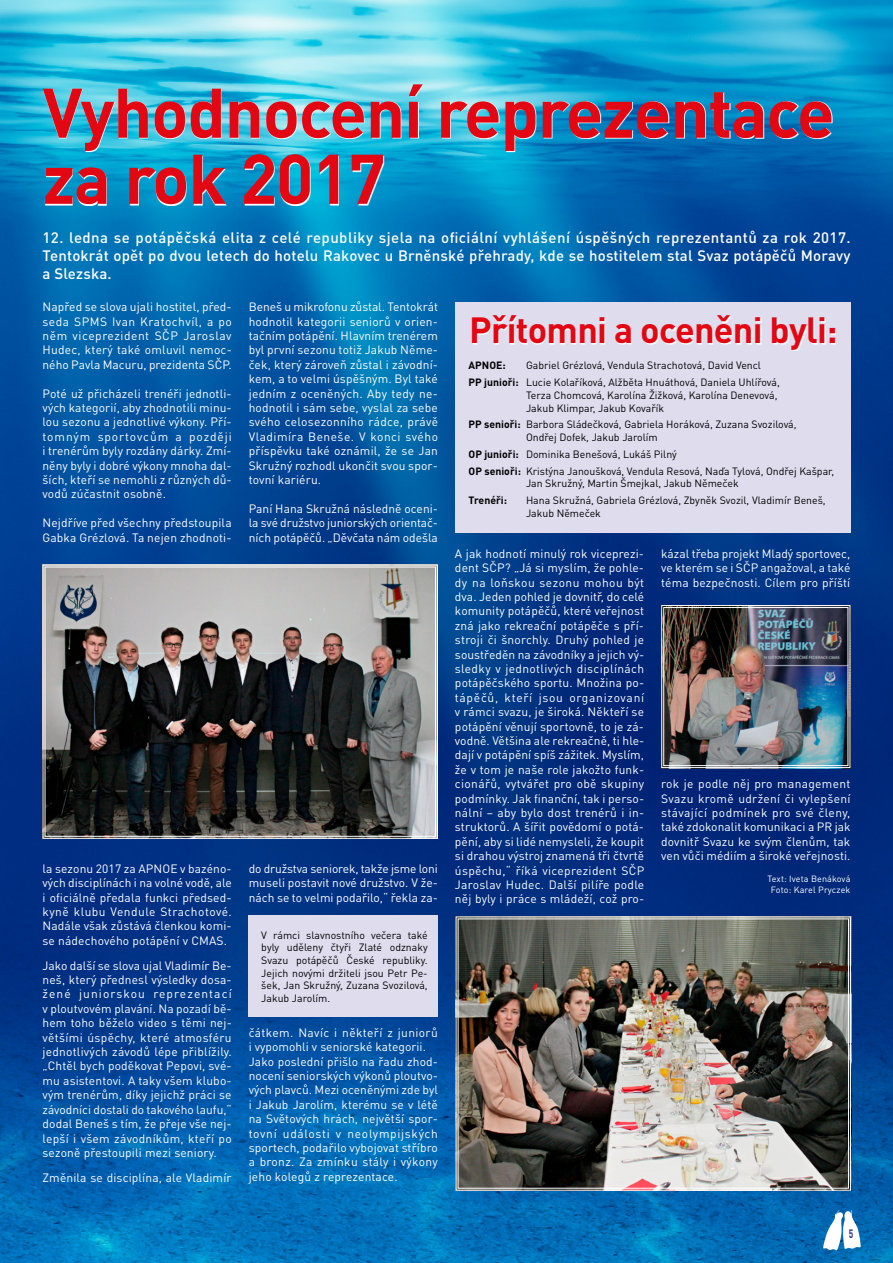
<style>
.page{position:relative;width:893px;height:1263px;background:#fff}
.page>*{position:absolute;margin:0;border:0;box-sizing:border-box;transform-origin:0 0}
.t1{font:700 69px/66px "DIN Pro";letter-spacing:-.02em;color:#e30613}
.t2{font:700 36px "DIN Pro";letter-spacing:-.02em;color:#e30613}
.t3{font:500 15px/18px "DIN Pro";letter-spacing:.01em;color:#fff;text-align:justify}
.t4{font:12px/14.4px "DIN Pro Regular 2";letter-spacing:.01em;color:#fff;text-align:justify}
.t5{font:700 12px "DIN Pro";color:#283583;scale:.7 1}
.t6{font:10.5px/12.6px "DIN Pro Regular 2";color:#000}
.t7{font:700 10.5px "DIN Pro";color:#000}
.t8{font:9px/10.8px "DIN Pro Regular 2";letter-spacing:.01em;color:#fff;text-align:center}
.s1{font-family:"DIN Pro";font-weight:700}
</style>
<div class="page">
<img style="left:0;top:0;width:893px;height:1263px">
<svg style="left:823px;top:1209px;width:38px;height:41px"></svg>
<img style="left:661px;top:604px;width:190px;height:165px">
<div style="left:663px;top:607px;width:185px;height:159px;border:1px solid #fff"></div>
<img style="left:42px;top:564px;width:396px;height:275px">
<div style="left:45px;top:566px;width:391px;height:271px;border:1px solid #fff"></div>
<img style="left:455px;top:916px;width:396px;height:275px">
<div style="left:458px;top:918px;width:391px;height:271px;border:1px solid #fff"></div>
<svg style="left:44px;top:85px;width:789px;height:121px"></svg>
<div style="left:455px;top:302px;width:395px;height:230px;background:#dedced"></div>
<div style="left:249px;top:915px;width:189px;height:102px;background:#dedced"></div>
<svg style="left:473px;top:316px;width:363px;height:35px"></svg>
<h1 class="t1" style="left:43px;top:78px;width:794px">Vyhodnocení reprezentace za rok 2017</h1>
<p class="t3" style="left:43px;top:228px;width:810px">12. ledna se potápěčská elita z celé republiky sjela na oficiální vyhlášení úspěšných reprezentantů za rok 2017.<br>Tentokrát opět po dvou letech do hotelu Rakovec u Brněnské přehrady, kde se hostitelem stal Svaz potápěčů Moravy a Slezska.</p>
<p class="t4" style="left:43px;top:299px;width:191px">Napřed se slova ujali hostitel, před&shy;seda SPMS Ivan Kratochvíl, a po něm viceprezident SČP Jaroslav Hudec, který také omluvil nemoc&shy;ného Pavla Macuru, prezidenta SČP.</p>
<p class="t4" style="left:43px;top:386px;width:191px">Poté už přicházeli trenéři jednotli&shy;vých kategorií, aby zhodnotili minu&shy;lou sezonu a jednotlivé výkony. Pří&shy;tomným sportovcům a později i trenérům byly rozdány dárky. Zmí&shy;něny byly i dobré výkony mnoha dal&shy;ších, kteří se nemohli z různých dů&shy;vodů zúčastnit osobně.</p>
<p class="t4" style="left:43px;top:515px;width:191px">Nejdříve před všechny předstoupila<br>Gabka Grézlová. Ta nejen zhodnoti-</p>
<p class="t4" style="left:249px;top:299px;width:191px">Beneš u mikrofonu zůstal. Tentokrát hodnotil kategorii seniorů v orien&shy;tačním potápění. Hlavním trenérem byl první sezonu totiž Jakub Něme&shy;ček, který zároveň zůstal i závodní&shy;kem, a to velmi úspěšným. Byl také jedním z oceněných. Aby tedy ne&shy;hodnotil i sám sebe, vyslal za sebe svého celosezonního rádce, právě Vladimíra Beneše. V konci svého příspěvku také oznámil, že se Jan Skružný rozhodl ukončit svou spor&shy;tovní kariéru.</p>
<p class="t4" style="left:249px;top:501px;width:191px">Paní Hana Skružná následně oceni&shy;la své družstvo juniorských orientač&shy;ních potápěčů. „Děvčata nám odešla</p>
<p class="t4" style="left:43px;top:861px;width:191px">la sezonu 2017 za APNOE v bazéno&shy;vých disciplínách i na volné vodě, ale i oficiálně předala funkci předsed&shy;kyně klubu Vendule Strachotové.<br>Nadále však zůstává členkou komi&shy;se nádechového potápění v CMAS.</p>
<p class="t4" style="left:43px;top:958px;width:191px">Jako další se slova ujal Vladimír Be&shy;neš, který přednesl výsledky dosa&shy;žené juniorskou reprezentací v ploutvovém plavání. Na pozadí bě&shy;hem toho běželo video s těmi nej&shy;většími úspěchy, které atmosféru jednotlivých závodů lépe přiblížily. „Chtěl bych poděkovat Pepovi, své&shy;mu asistentovi. A taky všem klubo&shy;vým trenérům, díky jejichž práci se závodníci dostali do takového laufu,“ dodal Beneš s tím, že přeje vše nej&shy;lepší i všem závodníkům, kteří po sezoně přestoupili mezi seniory.</p>
<p class="t4" style="left:43px;top:1170px;width:191px">Změnila se disciplína, ale Vladimír</p>
<p class="t4" style="left:249px;top:861px;width:191px">do družstva seniorek, takže jsme loni museli postavit nové družstvo. V že&shy;nách se to velmi podařilo,“ řekla za-</p>
<p class="t6" style="left:261px;top:928px;width:168px;text-align:justify">V rámci slavnostního večera také byly uděleny čtyři Zlaté odznaky Svazu potápěčů České republiky.<br>Jejich novými držiteli jsou Petr Pe&shy;šek, Jan Skružný, Zuzana Svozilová, Jakub Jarolím.</p>
<p class="t4" style="left:249px;top:1025px;width:191px;text-align:left">čátkem. Navíc i někteří z juniorů i vypomohli v seniorské kategorii.<br>Jako poslední přišlo na řadu zhod&shy;nocení seniorských výkonů ploutvo&shy;vých plavců. Mezi oceněnými zde byl i Jakub Jarolím, kterému se v létě na Světových hrách, největší spor&shy;tovní události v neolympijských sportech, podařilo vybojovat stříbro a bronz. Za zmínku stály i výkony jeho kolegů z reprezentace.</p>
<h2 class="t2" style="left:469px;top:306px;width:370px">Přítomni a oceněni byli:</h2>
<p class="t6" style="left:469px;top:357px;width:313px;line-height:16.8px;text-indent:57px">Gabriel Grézlová, Vendula Strachotová, David Vencl<br><span class="s1">PP junioři:</span> Lucie Kolaříková, Alžběta Hnuáthová, Daniela Uhlířová,</p>
<p class="t6" style="left:526px;top:389px;width:253px">Terza Chomcová, Karolína Žižková, Karolína Denevová,<br>Jakub Klimpar, Jakub Kovařík</p>
<p class="t6" style="left:526px;top:418px;width:272px;text-indent:-57px"><span class="s1">PP senioři:</span> Barbora Sládečková, Gabriela Horáková, Zuzana Svozilová,<br>Ondřej Dofek, Jakub Jarolím</p>
<p class="t6" style="left:469px;top:445px;width:367px;line-height:16.8px"><span class="s1">OP junioři:</span> Dominika Benešová, Lukáš Pilný<br><span class="s1">OP senioři:</span> Kristýna Janoušková, Vendula Resová, Naďa Tylová, Ondřej Kašpar,</p>
<p class="t6" style="left:526px;top:477px;width:214px">Jan Skružný, Martin Šmejkal, Jakub Němeček</p>
<p class="t7" style="left:469px;top:493px;width:40px">Trenéři:</p>
<p class="t6" style="left:526px;top:494px;width:301px">Hana Skružná, Gabriela Grézlová, Zbyněk Svozil, Vladimír Beneš,<br>Jakub Němeček</p>
<p class="t7" style="left:469px;top:359px;width:39px">APNOE:</p>
<p class="t4" style="left:455px;top:546px;width:191px">A jak hodnotí minulý rok viceprezi&shy;dent SČP? „Já si myslím, že pohle&shy;dy na loňskou sezonu mohou být dva. Jeden pohled je dovnitř, do celé komunity potápěčů, které veřejnost zná jako rekreační potápěče s pří&shy;stroji či šnorchly. Druhý pohled je soustředěn na závodníky a jejich vý&shy;sledky v jednotlivých disciplínách potápěčského sportu. Množina po&shy;tápěčů, kteří jsou organizovaní v rámci svazu, je široká. Někteří se potápění věnují sportovně, to je zá&shy;vodně. Většina ale rekreačně, ti hle&shy;dají v potápění spíš zážitek. Myslím, že v tom je naše role jakožto funk&shy;cionářů, vytvářet pro obě skupiny podmínky. Jak finanční, tak i perso&shy;nální – aby bylo dost trenérů i in&shy;struktorů. A šířit povědomí o potá&shy;pění, aby si lidé nemysleli, že koupit si drahou výstroj znamená tři čtvrtě úspěchu,“ říká viceprezident SČP Jaroslav Hudec. Další pilíře podle něj byly i práce s mládeží, což pro-</p>
<p class="t4" style="left:661px;top:546px;width:191px">kázal třeba projekt Mladý sportovec, ve kterém se i SČP angažoval, a také téma bezpečnosti. Cílem pro příští</p>
<p class="t4" style="left:661px;top:776px;width:191px">rok je podle něj pro management Svazu kromě udržení či vylepšení stávající podmínek pro své členy, také zdokonalit komunikaci a PR jak dovnitř Svazu ke svým členům, tak ven vůči médiím a široké veřejnosti.</p>
<p class="t8" style="left:767px;top:873px;width:84px">Text: Iveta Benáková<br>Foto: Karel Pryczek</p>
<p class="t5" style="left:849px;top:1225px;width:8px">5</p>
</div>
